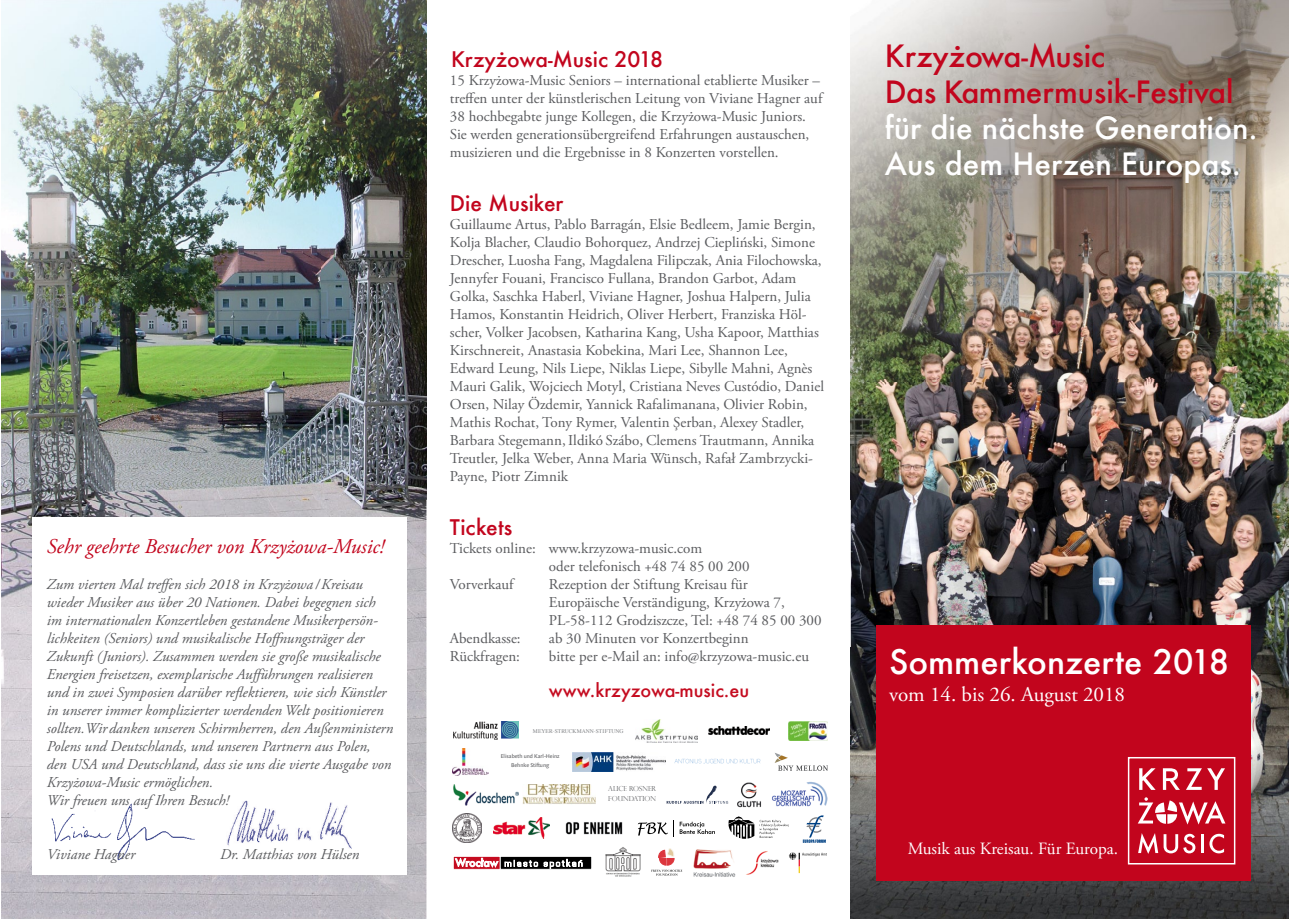
<style>
.page{position:relative;width:1289px;height:919px;background:#fff}
.page>*{position:absolute;margin:0;border:0;box-sizing:border-box;transform-origin:0 0}
.t1{font:500 33px "Futura";color:#fff}
.t2{font:500 30px/36px "Futura";color:#fff}
.t3{font:500 30px/36px "Futura";color:#c2051d}
.t4{font:italic 21px "Adobe Garamond Pro";color:#c2051d}
.t5{font:500 21px "Futura";color:#c2051d}
.t6{font:21px "Adobe Garamond Pro";color:#fff}
.t7{font:500 18px "Futura";color:#c50c20}
.t8{font:17.25px "Adobe Garamond Pro";color:#fff}
.t9{font:15px/18px "Adobe Garamond Pro";color:#5a5b5e}
.t10{font:italic 15px/18px "Adobe Garamond Pro";color:#5a5b5e}
.t11{font:300 6.9px/9.9px "Perpetua Titling";letter-spacing:-.005em;color:#5a5b5e}
.t12{font:6px/8.6px "Quadraat Sans";letter-spacing:-.005em;color:#5a5b5e;text-align:center}
.t13{font:5.55px "Times";color:#818386}
</style>
<div class="page">
<img style="left:1px;top:499px;width:425px;height:419px">
<img style="left:1px;top:0;width:426px;height:499px">
<div style="left:32px;top:517px;width:374px;height:357px;background:#fff"></div>
<img style="left:850px;top:499px;width:49px;height:148px">
<img style="left:899px;top:499px;width:389px;height:148px">
<img style="left:850px;top:647px;width:438px;height:272px">
<img style="left:850px;top:0;width:438px;height:499px">
<div style="left:876px;top:625px;width:374px;height:255px;background:#c2051d"></div>
<div style="left:1127px;top:756px;width:108px;height:108px;border:1px solid #fff"></div>
<svg style="left:1139px;top:768px;width:16px;height:21px"></svg>
<svg style="left:1162px;top:768px;width:17px;height:21px"></svg>
<svg style="left:1186px;top:768px;width:15px;height:21px"></svg>
<svg style="left:1207px;top:768px;width:17px;height:21px"></svg>
<svg style="left:1138px;top:833px;width:57px;height:20px"></svg>
<hr style="left:1200px;top:834px;width:3px;height:19px;background:#fff">
<svg style="left:1209px;top:833px;width:14px;height:20px"></svg>
<svg style="left:1137px;top:797px;width:88px;height:27px"></svg>
<img style="left:227px;top:800px;width:125px;height:49px">
<img style="left:51px;top:803px;width:144px;height:58px">
<img style="left:746px;top:851px;width:33px;height:24px">
<img style="left:693px;top:849px;width:43px;height:28px">
<svg style="left:651px;top:848px;width:31px;height:27px"></svg>
<img style="left:636px;top:719px;width:61px;height:23px">
<svg style="left:666px;top:785px;width:62px;height:18px"></svg>
<img style="left:788px;top:721px;width:39px;height:19px">
<img style="left:737px;top:782px;width:24px;height:25px">
<img style="left:493px;top:817px;width:56px;height:21px">
<img style="left:522px;top:784px;width:74px;height:20px">
<img style="left:453px;top:748px;width:35px;height:27px">
<svg style="left:789px;top:852px;width:37px;height:21px"></svg>
<img style="left:453px;top:721px;width:65px;height:18px">
<img style="left:708px;top:726px;width:61px;height:8px">
<img style="left:453px;top:784px;width:65px;height:21px">
<img style="left:452px;top:813px;width:29px;height:29px">
<img style="left:772px;top:782px;width:55px;height:25px">
<img style="left:674px;top:758px;width:86px;height:6px">
<img style="left:605px;top:847px;width:36px;height:30px">
<svg style="left:637px;top:820px;width:78px;height:16px"></svg>
<svg style="left:728px;top:816px;width:60px;height:22px"></svg>
<svg style="left:774px;top:753px;width:54px;height:17px"></svg>
<div style="left:453px;top:856px;width:47px;height:13px;border:1px solid #fff"></div>
<div style="left:500px;top:856px;width:91px;height:13px;background:#000"></div>
<div style="left:500px;top:856px;width:92px;height:13px;border:1px solid #fff"></div>
<svg style="left:454px;top:857px;width:83px;height:10px"></svg>
<svg style="left:543px;top:858px;width:40px;height:11px"></svg>
<img style="left:565px;top:822px;width:58px;height:13px">
<img style="left:572px;top:752px;width:93px;height:19px">
<svg style="left:802px;top:815px;width:23px;height:27px"></svg>
<h3 class="t4" style="left:47px;top:533px;width:339px">Sehr geehrte Besucher von Krzyżowa-Music!</h3>
<p class="t10" style="left:47px;top:575px;width:348px">Zum vierten Mal treffen sich 2018 in Krzyżowa / Kreisau wieder Musiker aus über 20 Nationen. Dabei begegnen sich im internationalen Konzertleben gestandene Musikerpersön&shy;lichkeiten (Seniors) und musikalische Hoffnungsträger der Zukunft (Juniors). Zusammen werden sie große musikalische Energien freisetzen, exemplarische Aufführungen realisieren und in zwei Symposien darüber reflektieren, wie sich Künstler in unserer immer komplizierter werdenden Welt positionieren sollten. Wir danken unseren Schirmherren, den Außenministern Polens und Deutschlands, und unseren Partnern aus Polen, den USA und Deutschland, dass sie uns die vierte Ausgabe von Krzyżowa-Music ermöglichen.<br>Wir freuen uns auf Ihren Besuch!</p>
<p class="t10" style="left:47px;top:845px;width:90px">Viviane Hagner</p>
<p class="t10" style="left:220px;top:845px;width:141px">Dr. Matthias von Hülsen</p>
<h3 class="t5" style="left:451px;top:45px;width:214px">Krzyżowa-Music 2018</h3>
<p class="t9" style="left:450px;top:72px;width:374px">15 Krzyżowa-Music Seniors – international etablierte Musiker – treffen unter der künstlerischen Leitung von Viviane Hagner auf 38 hochbegabte junge Kollegen, die Krzyżowa-Music Juniors.<br>Sie werden generationsübergreifend Erfahrungen austauschen, musizieren und die Ergebnisse in 8 Konzerten vorstellen.</p>
<h3 class="t5" style="left:450px;top:189px;width:115px">Die Musiker</h3>
<p class="t9" style="left:450px;top:216px;width:375px">Guillaume Artus, Pablo Barragán, Elsie Bedleem, Jamie Bergin, Kolja Blacher, Claudio Bohorquez, Andrzej Ciepliński, Simone Drescher, Luosha Fang, Magdalena Filipczak, Ania Filochowska, Jennyfer Fouani, Francisco Fullana, Brandon Garbot, Adam Golka, Saschka Haberl, Viviane Hagner, Joshua Halpern, Julia Hamos, Konstantin Heidrich, Oliver Herbert, Franziska Höl&shy;scher, Volker Jacobsen, Katharina Kang, Usha Kapoor, Matthias Kirschnereit, Anastasia Kobekina, Mari Lee, Shannon Lee, Edward Leung, Nils Liepe, Niklas Liepe, Sibylle Mahni, Agnès Mauri Galik, Wojciech Motyl, Cristiana Neves Custódio, Daniel Orsen, Nilay Özdemir, Yannick Rafalimanana, Olivier Robin, Mathis Rochat, Tony Rymer, Valentin Şerban, Alexey Stadler, Barbara Stegemann, Ildikó Szábo, Clemens Trautmann, Annika Treutler, Jelka Weber, Anna Maria Wünsch, Rafał Zambrzycki-Payne, Piotr Zimnik</p>
<h3 class="t5" style="left:450px;top:513px;width:64px">Tickets</h3>
<p class="t9" style="left:450px;top:540px;width:254px">Tickets online: www.krzyzowa-music.com</p>
<p class="t9" style="left:549px;top:558px;width:202px">oder telefonisch +48 74 85 00 200</p>
<p class="t9" style="left:450px;top:576px;width:65px">Vorverkauf</p>
<p class="t9" style="left:549px;top:576px;width:274px">Rezeption der Stiftung Kreisau für<br>Europäische Verständigung, Krzyżowa 7,<br>PL-58-112 Grodziszcze, Tel: +48 74 85 00 300</p>
<p class="t9" style="left:450px;top:630px;width:72px">Abendkasse:</p>
<p class="t9" style="left:549px;top:630px;width:201px">ab 30 Minuten vor Konzertbeginn</p>
<p class="t9" style="left:450px;top:648px;width:72px">Rückfragen:</p>
<p class="t9" style="left:549px;top:648px;width:261px">bitte per e-Mail an: info@krzyzowa-music.eu</p>
<p class="t7" style="left:549px;top:678px;width:202px">www.krzyzowa-music.eu</p>
<p class="t13" style="left:533px;top:725px;width:92px">MEYER-STRUCKMANN-STIFTUNG</p>
<p class="t12" style="left:500px;top:752px;width:60px">Elisabeth und Karl-Heinz<br>Behnke Stiftung</p>
<p class="t11" style="left:608px;top:783px;width:49px">ALICE ROSNER<br>FOUNDATION</p>
<h2 class="t3" style="left:884px;top:37px;width:350px">Krzyżowa-Music<br>Das Kammermusik-Festival</h2>
<h2 class="t2" style="left:884px;top:109px;width:374px">für die nächste Generation.<br>Aus dem Herzen Europas.</h2>
<h1 class="t1" style="left:889px;top:639px;width:341px">Sommerkonzerte 2018</h1>
<h3 class="t6" style="left:889px;top:681px;width:237px">vom 14. bis 26. August 2018</h3>
<p class="t8" style="left:907px;top:837px;width:212px">Musik aus Kreisau. Für Europa.</p>
</div>
